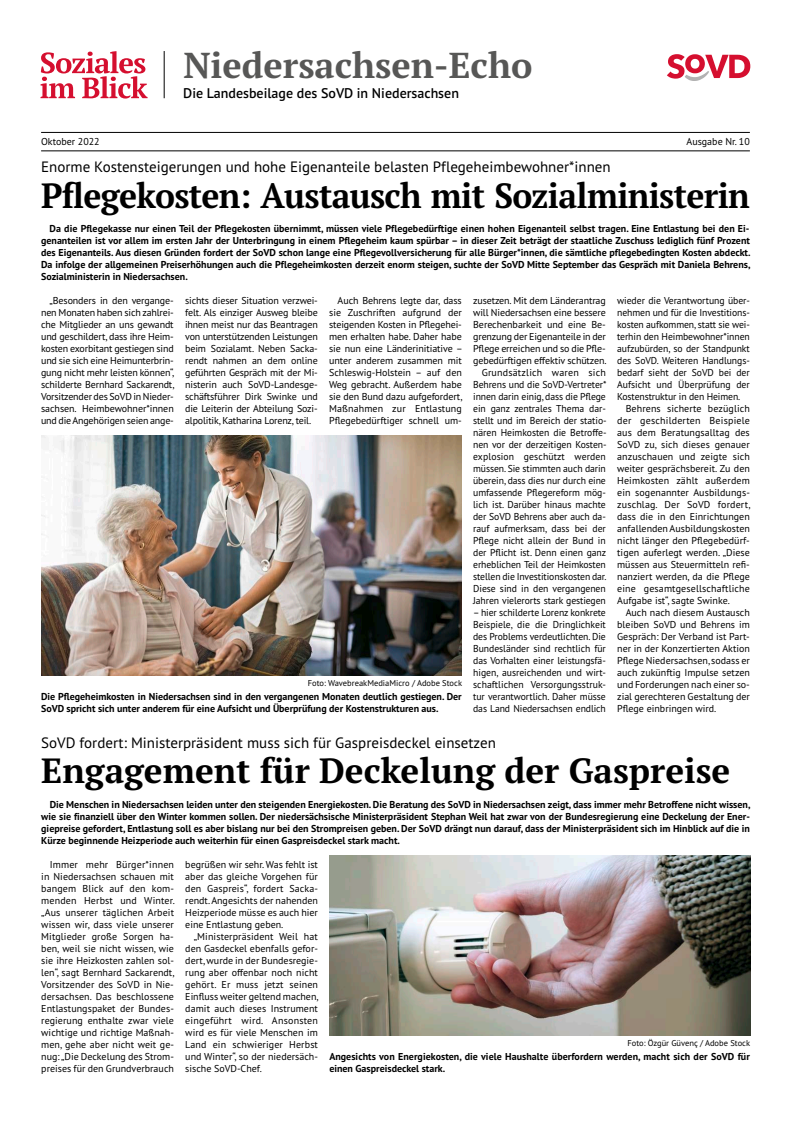
<style>
.page{position:relative;width:791px;height:1134px;background:#fff}
.page>*{position:absolute;margin:0;border:0;box-sizing:border-box;transform-origin:0 0}
.t1{font:700 36px "PT Serif Pro";color:#575756}
.t2{font:700 35px "PT Serif Pro";letter-spacing:-.02em;color:#000;scale:.96 1}
.t3{font:700 35px "PT Serif Pro";color:#000}
.t4{font:15px "PT Sans Pro";color:#000}
.t5{font:600 14px "PT Sans Pro";color:#000}
.t6{font:10px/12px "PT Sans Pro";letter-spacing:-.005em;color:#000;text-align:justify}
.t7{font:700 10px/12px "PT Sans Pro";color:#000;text-align:justify}
.t8{font:10px "PT Sans Pro";letter-spacing:.015em;color:#000}
.t9{font:10px "PT Sans Pro";letter-spacing:.02em;color:#000}
.t10{font:8.5px "PT Sans Pro";color:#000}
</style>
<div class="page">
<img style="left:329px;top:856px;width:421px;height:180px">
<img style="left:41px;top:436px;width:421px;height:240px">
<hr style="left:164px;top:51px;width:1px;height:47px;background:#000">
<hr style="left:41px;top:132px;width:709px;height:1px;background:#000">
<hr style="left:41px;top:151px;width:709px;height:1px;background:#000">
<svg style="left:41px;top:51px;width:107px;height:48px"></svg>
<svg style="left:667px;top:54px;width:83px;height:27px"></svg>
<h1 class="t1" style="left:183px;top:41px;width:351px">Niedersachsen-Echo</h1>
<h3 class="t5" style="left:183px;top:84px;width:277px">Die Landesbeilage des SoVD in Niedersachsen</h3>
<p class="t6" style="left:41px;top:135px;width:60px">Oktober 2022</p>
<p class="t6" style="left:686px;top:135px;width:65px">Ausgabe Nr. 10</p>
<h3 class="t4" style="left:41px;top:157px;width:571px">Enorme Kostensteigerungen und hohe Eigenanteile belasten Pflegeheimbewohner*innen</h3>
<h2 class="t2" style="left:41px;top:172px;width:740px">Pflegekosten: Austausch mit Sozialministerin</h2>
<p class="t7" style="left:41px;top:222px;width:711px;text-indent:8px">Da die Pflegekasse nur einen Teil der Pflegekosten übernimmt, müssen viele Pflegebedürftige einen hohen Eigenanteil selbst tragen. Eine Entlastung bei den Ei&shy;genanteilen ist vor allem im ersten Jahr der Unterbringung in einem Pflegeheim kaum spürbar – in dieser Zeit beträgt der staatliche Zuschuss lediglich fünf Prozent des Eigenanteils. Aus diesen Gründen fordert der SoVD schon lange eine Pflegevollversicherung für alle Bürger*innen, die sämtliche pflegebedingten Kosten abdeckt.<br>Da infolge der allgemeinen Preiserhöhungen auch die Pflegeheimkosten derzeit enorm steigen, suchte der SoVD Mitte September das Gespräch mit Daniela Behrens, Sozialministerin in Niedersachsen.</p>
<p class="t6" style="left:41px;top:294px;width:135px;text-indent:8px">„Besonders in den vergange&shy;nen Monaten haben sich zahlrei&shy;che Mitglieder an uns gewandt und geschildert, dass ihre Heim&shy;kosten exorbitant gestiegen sind und sie sich eine Heimunterbrin&shy;gung nicht mehr leisten können“, schilderte Bernhard Sackarendt, Vorsitzender des SoVD in Nieder&shy;sachsen. Heimbewohner*innen und die Angehörigen seien ange-</p>
<p class="t6" style="left:185px;top:294px;width:134px">sichts dieser Situation verzwei&shy;felt. Als einziger Ausweg bleibe ihnen meist nur das Beantragen von unterstützenden Leistungen beim Sozialamt. Neben Sacka&shy;rendt nahmen an dem online geführten Gespräch mit der Mi&shy;nisterin auch SoVD-Landesge&shy;schäftsführer Dirk Swinke und die Leiterin der Abteilung Sozi&shy;alpolitik, Katharina Lorenz, teil.</p>
<p class="t6" style="left:329px;top:294px;width:135px;text-indent:8px">Auch Behrens legte dar, dass sie Zuschriften aufgrund der steigenden Kosten in Pflegehei&shy;men erhalten habe. Daher habe sie nun eine Länderinitiative – unter anderem zusammen mit Schleswig-Holstein – auf den Weg gebracht. Außerdem habe sie den Bund dazu aufgefordert, Maßnahmen zur Entlastung Pflegebedürftiger schnell um-</p>
<p class="t6" style="left:473px;top:294px;width:135px;text-align:right">zusetzen. Mit dem Länderantrag will Niedersachsen eine bessere<br>Berechenbarkeit und eine Be&shy;grenzung der Eigenanteile in der<br>Pflege erreichen und so die Pfle&shy;gebedürftigen effektiv schützen.<br>Grundsätzlich waren sich<br>Behrens und die SoVD-Vertreter* innen darin einig, dass die Pflege ein ganz zentrales Thema dar&shy;stellt und im Bereich der statio&shy;nären Heimkosten die Betroffe&shy;nen vor der derzeitigen Kosten&shy;explosion geschützt werden müssen. Sie stimmten auch darin überein, dass dies nur durch eine umfassende Pflegereform mög&shy;lich ist. Darüber hinaus machte der SoVD Behrens aber auch da&shy;rauf aufmerksam, dass bei der<br>Pflege nicht allein der Bund in der Pflicht ist. Denn einen ganz erheblichen Teil der Heimkosten stellen die Investitionskosten dar.<br>Diese sind in den vergangenen<br>Jahren vielerorts stark gestiegen</p>
<p class="t6" style="left:473px;top:606px;width:134px">– hier schilderte Lorenz konkrete Beispiele, die die Dringlichkeit des Problems verdeutlichten. Die Bundesländer sind rechtlich für das Vorhalten einer leistungsfä&shy;higen, ausreichenden und wirt&shy;schaftlichen Versorgungsstruk&shy;tur verantwortlich. Daher müsse das Land Niedersachsen endlich</p>
<p class="t10" style="left:308px;top:677px;width:156px">Foto: WavebreakMediaMicro / Adobe Stock</p>
<p class="t7" style="left:41px;top:690px;width:422px">Die Pflegeheimkosten in Niedersachsen sind in den vergangenen Monaten deutlich gestiegen. Der<br>SoVD spricht sich unter anderem für eine Aufsicht und Überprüfung der Kostenstrukturen aus.</p>
<h3 class="t4" style="left:41px;top:733px;width:456px">SoVD fordert: Ministerpräsident muss sich für Gaspreisdeckel einsetzen</h3>
<p class="t6" style="left:617px;top:294px;width:134px">wieder die Verantwortung über-</p>
<p class="t6" style="left:617px;top:306px;width:134px">nehmen und für die Investitions-</p>
<p class="t6" style="left:617px;top:318px;width:134px">kosten aufkommen, statt sie wei-</p>
<p class="t6" style="left:617px;top:330px;width:134px">terhin den Heimbewohner*innen</p>
<p class="t6" style="left:617px;top:342px;width:134px">aufzubürden, so der Standpunkt</p>
<p class="t6" style="left:617px;top:354px;width:134px">des SoVD. Weiteren Handlungs-</p>
<p class="t6" style="left:617px;top:366px;width:134px">bedarf sieht der SoVD bei der</p>
<p class="t6" style="left:617px;top:378px;width:134px">Aufsicht und Überprüfung der</p>
<p class="t6" style="left:617px;top:390px;width:125px">Kostenstruktur in den Heimen.</p>
<p class="t6" style="left:626px;top:402px;width:126px">Behrens sicherte bezüglich</p>
<p class="t9" style="left:617px;top:414px;width:134px">der geschilderten Beispiele</p>
<p class="t6" style="left:617px;top:426px;width:134px">aus dem Beratungsalltag des</p>
<p class="t6" style="left:617px;top:438px;width:134px">SoVD zu, sich dieses genauer</p>
<p class="t6" style="left:617px;top:450px;width:134px">anzuschauen und zeigte sich</p>
<p class="t6" style="left:617px;top:462px;width:134px">weiter gesprächsbereit. Zu den</p>
<p class="t8" style="left:617px;top:474px;width:134px">Heimkosten zählt außerdem</p>
<p class="t6" style="left:617px;top:486px;width:134px">ein sogenannter Ausbildungs-</p>
<p class="t8" style="left:617px;top:498px;width:135px">zuschlag. Der SoVD fordert,</p>
<p class="t6" style="left:617px;top:510px;width:134px">dass die in den Einrichtungen</p>
<p class="t6" style="left:617px;top:522px;width:134px">anfallenden Ausbildungskosten</p>
<p class="t6" style="left:617px;top:534px;width:134px">nicht länger den Pflegebedürf-</p>
<p class="t6" style="left:617px;top:546px;width:134px">tigen auferlegt werden. „Diese</p>
<p class="t6" style="left:617px;top:558px;width:134px">müssen aus Steuermitteln refi-</p>
<p class="t6" style="left:617px;top:570px;width:134px">nanziert werden, da die Pflege</p>
<p class="t8" style="left:617px;top:582px;width:134px">eine gesamtgesellschaftliche</p>
<p class="t6" style="left:617px;top:594px;width:114px">Aufgabe ist“, sagte Swinke.</p>
<p class="t6" style="left:626px;top:606px;width:126px">Auch nach diesem Austausch</p>
<p class="t6" style="left:617px;top:618px;width:134px">bleiben SoVD und Behrens im</p>
<p class="t6" style="left:617px;top:630px;width:134px">Gespräch: Der Verband ist Part-</p>
<p class="t6" style="left:617px;top:642px;width:134px">ner in der Konzertierten Aktion</p>
<p class="t6" style="left:617px;top:654px;width:134px">Pflege Niedersachsen, sodass er</p>
<p class="t6" style="left:617px;top:666px;width:134px">auch zukünftig Impulse setzen</p>
<p class="t6" style="left:617px;top:678px;width:134px">und Forderungen nach einer so-</p>
<p class="t6" style="left:617px;top:690px;width:134px">zial gerechteren Gestaltung der</p>
<p class="t6" style="left:617px;top:702px;width:101px">Pflege einbringen wird.</p>
<h2 class="t3" style="left:41px;top:747px;width:691px">Engagement für Deckelung der Gaspreise</h2>
<p class="t7" style="left:41px;top:798px;width:711px;text-indent:8px">Die Menschen in Niedersachsen leiden unter den steigenden Energiekosten. Die Beratung des SoVD in Niedersachsen zeigt, dass immer mehr Betroffene nicht wissen, wie sie finanziell über den Winter kommen sollen. Der niedersächsische Ministerpräsident Stephan Weil hat zwar von der Bundesregierung eine Deckelung der Ener&shy;giepreise gefordert, Entlastung soll es aber bislang nur bei den Strompreisen geben. Der SoVD drängt nun darauf, dass der Ministerpräsident sich im Hinblick auf die in Kürze beginnende Heizperiode auch weiterhin für einen Gaspreisdeckel stark macht.</p>
<p class="t6" style="left:41px;top:858px;width:135px;text-indent:8px">Immer mehr Bürger*innen in Niedersachsen schauen mit bangem Blick auf den kom&shy;menden Herbst und Winter. „Aus unserer täglichen Arbeit wissen wir, dass viele unserer Mitglieder große Sorgen ha&shy;ben, weil sie nicht wissen, wie sie ihre Heizkosten zahlen sol&shy;len“, sagt Bernhard Sackarendt, Vorsitzender des SoVD in Nie&shy;dersachsen. Das beschlossene Entlastungspaket der Bundes&shy;regierung enthalte zwar viele wichtige und richtige Maßnah&shy;men, gehe aber nicht weit ge&shy;nug: „Die Deckelung des Strom&shy;preises für den Grundverbrauch</p>
<p class="t6" style="left:185px;top:858px;width:134px">begrüßen wir sehr. Was fehlt ist aber das gleiche Vorgehen für den Gaspreis“, fordert Sacka&shy;rendt. Angesichts der nahenden Heizperiode müsse es auch hier eine Entlastung geben.</p>
<p class="t6" style="left:185px;top:930px;width:135px;text-indent:8px">„Ministerpräsident Weil hat den Gasdeckel ebenfalls gefor&shy;dert, wurde in der Bundesregie&shy;rung aber offenbar noch nicht gehört. Er muss jetzt seinen Einfluss weiter geltend machen, damit auch dieses Instrument eingeführt wird. Ansonsten wird es für viele Menschen im Land ein schwieriger Herbst und Winter“, so der niedersäch&shy;sische SoVD-Chef.</p>
<p class="t10" style="left:627px;top:1037px;width:124px">Foto: Özgür Güvenç / Adobe Stock</p>
<p class="t7" style="left:329px;top:1050px;width:422px">Angesichts von Energiekosten, die viele Haushalte überfordern werden, macht sich der SoVD für einen Gaspreisdeckel stark.</p>
</div>
